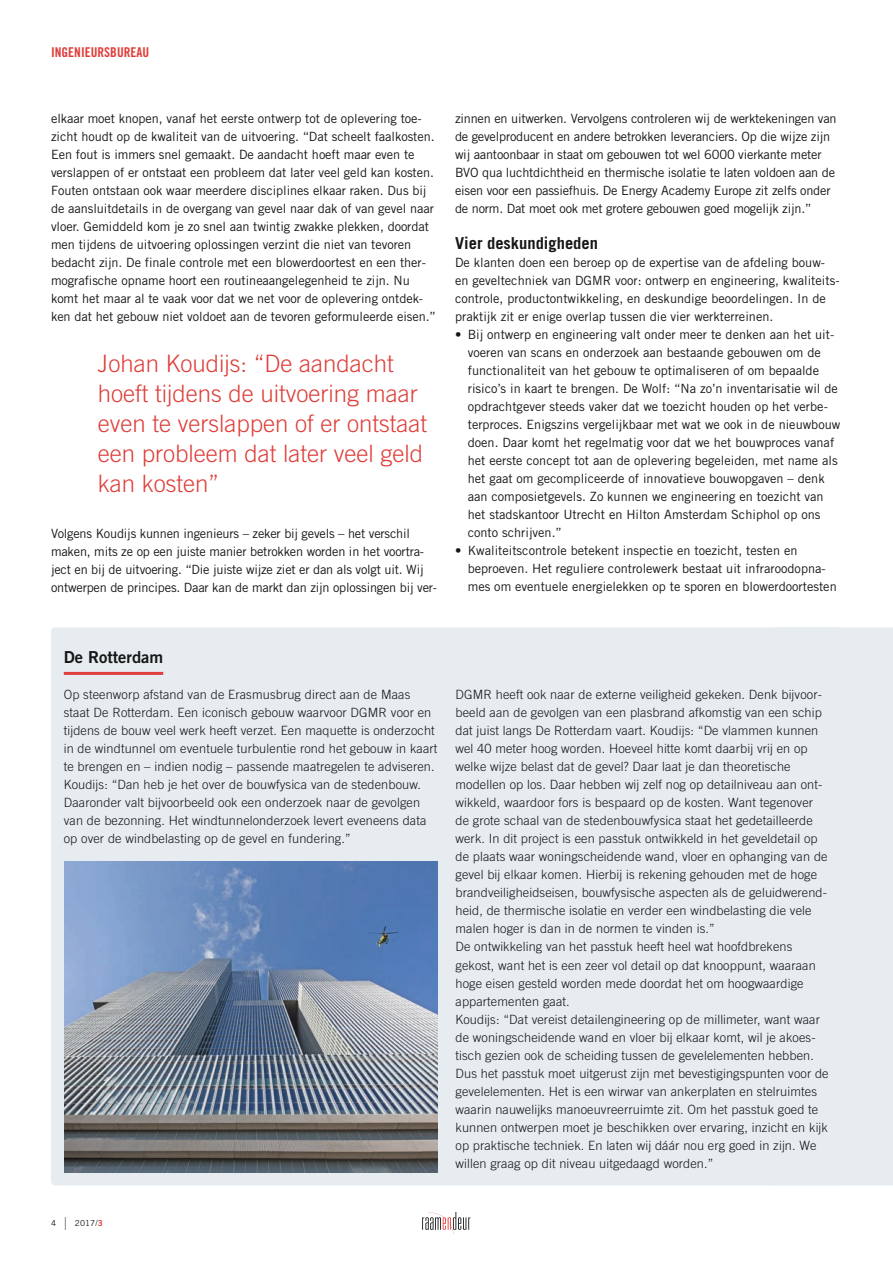
<style>
.page{position:relative;width:893px;height:1263px;background:#fff}
.page>*{position:absolute;margin:0;border:0;box-sizing:border-box;transform-origin:0 0}
.t1{font:300 24px/30px "Trade Gothic";color:#df3e3a}
.t2{font:700 16.5px "Trade Gothic";color:#151616}
.t3{font:16.5px "Trade Gothic Bold Two";color:#151616}
.t4{font:13.5px "Trade Gothic Bold Cond Twenty";color:#df3e3a}
.t5{font:12.75px/18px "Trade Gothic";letter-spacing:-.005em;color:#151616}
.t6{font:300 12.75px/18px "Trade Gothic";letter-spacing:.01em;color:#151616}
.t7{font:8.25px "Trade Gothic";color:#151616}
.s1{font-weight:300;font-size:18px}
.s2{font-family:"Trade Gothic Bold Two";color:#df3e3a}
</style>
<div class="page">
<div style="left:840px;top:627px;width:53px;height:558px;background:#e6ecf0"></div>
<div style="left:51px;top:627px;width:791px;height:558px;background:#e6ecf0;border-radius:4px"></div>
<hr style="left:64px;top:672px;width:99px;height:3px;background:#df3e3a">
<svg style="left:422px;top:1212px;width:48px;height:21px"></svg>
<img style="left:64px;top:861px;width:374px;height:312px">
<p class="t4" style="left:51px;top:44px;width:100px">INGENIEURSBUREAU</p>
<p class="t5" style="left:51px;top:110px;width:386px">elkaar moet knopen, vanaf het eerste ontwerp tot de oplevering toe&shy;zicht houdt op de kwaliteit van de uitvoering. “Dat scheelt faalkosten.<br>Een fout is immers snel gemaakt. De aandacht hoeft maar even te verslappen of er ontstaat een probleem dat later veel geld kan kosten.<br>Fouten ontstaan ook waar meerdere disciplines elkaar raken. Dus bij de aansluitdetails in de overgang van gevel naar dak of van gevel naar vloer. Gemiddeld kom je zo snel aan twintig zwakke plekken, doordat men tijdens de uitvoering oplossingen verzint die niet van tevoren bedacht zijn. De finale controle met een blowerdoortest en een ther&shy;mografische opname hoort een routineaangelegenheid te zijn. Nu komt het maar al te vaak voor dat we net voor de oplevering ontdek&shy;ken dat het gebouw niet voldoet aan de tevoren geformuleerde eisen.”</p>
<h1 class="t1" style="left:98px;top:348px;width:331px">Johan Koudijs: “De aandacht hoeft tijdens de uitvoering maar even te verslappen of er ontstaat een probleem dat later veel geld kan kosten”</h1>
<p class="t5" style="left:51px;top:524px;width:388px">Volgens Koudijs kunnen ingenieurs – zeker bij gevels – het verschil maken, mits ze op een juiste manier betrokken worden in het voortra&shy;ject en bij de uitvoering. “Die juiste wijze ziet er dan als volgt uit. Wij ontwerpen de principes. Daar kan de markt dan zijn oplossingen bij ver-</p>
<p class="t5" style="left:455px;top:110px;width:383px">zinnen en uitwerken. Vervolgens controleren wij de werktekeningen van de gevelproducent en andere betrokken leveranciers. Op die wijze zijn wij aantoonbaar in staat om gebouwen tot wel 6000 vierkante meter BVO qua luchtdichtheid en thermische isolatie te laten voldoen aan de eisen voor een passiefhuis. De Energy Academy Europe zit zelfs onder de norm. Dat moet ook met grotere gebouwen goed mogelijk zijn.”</p>
<p class="t2" style="left:455px;top:233px;width:145px">Vier deskundigheden</p>
<p class="t5" style="left:455px;top:254px;width:386px">De klanten doen een beroep op de expertise van de afdeling bouw&shy;en geveltechniek van DGMR voor: ontwerp en engineering, kwaliteits&shy;controle, productontwikkeling, en deskundige beoordelingen. In de praktijk zit er enige overlap tussen die vier werkterreinen.</p>
<p class="t5" style="left:468px;top:326px;width:374px;text-indent:-13px">• Bij ontwerp en engineering valt onder meer te denken aan het uit&shy;voeren van scans en onderzoek aan bestaande gebouwen om de functionaliteit van het gebouw te optimaliseren of om bepaalde risico’s in kaart te brengen. De Wolf: “Na zo’n inventarisatie wil de opdrachtgever steeds vaker dat we toezicht houden op het verbe&shy;terproces. Enigszins vergelijkbaar met wat we ook in de nieuwbouw doen. Daar komt het regelmatig voor dat we het bouwproces vanaf het eerste concept tot aan de oplevering begeleiden, met name als het gaat om gecompliceerde of innovatieve bouwopgaven – denk aan composietgevels. Zo kunnen we engineering en toezicht van het stadskantoor Utrecht en Hilton Amsterdam Schiphol op ons conto schrijven.”</p>
<p class="t5" style="left:468px;top:542px;width:370px;text-indent:-13px">• Kwaliteitscontrole betekent inspectie en toezicht, testen en beproeven. Het reguliere controlewerk bestaat uit infraroodopna&shy;mes om eventuele energielekken op te sporen en blowerdoortesten</p>
<p class="t3" style="left:64px;top:647px;width:101px">De Rotterdam</p>
<p class="t6" style="left:64px;top:686px;width:375px">Op steenworp afstand van de Erasmusbrug direct aan de Maas staat De Rotterdam. Een iconisch gebouw waarvoor DGMR voor en tijdens de bouw veel werk heeft verzet. Een maquette is onderzocht in de windtunnel om eventuele turbulentie rond het gebouw in kaart te brengen en – indien nodig – passende maatregelen te adviseren.<br>Koudijs: “Dan heb je het over de bouwfysica van de stedenbouw.<br>Daaronder valt bijvoorbeeld ook een onderzoek naar de gevolgen van de bezonning. Het windtunnelonderzoek levert eveneens data op over de windbelasting op de gevel en fundering.”</p>
<p class="t6" style="left:455px;top:686px;width:375px">DGMR heeft ook naar de externe veiligheid gekeken. Denk bijvoor&shy;beeld aan de gevolgen van een plasbrand afkomstig van een schip dat juist langs De Rotterdam vaart. Koudijs: “De vlammen kunnen wel 40 meter hoog worden. Hoeveel hitte komt daarbij vrij en op welke wijze belast dat de gevel? Daar laat je dan theoretische modellen op los. Daar hebben wij zelf nog op detailniveau aan ont&shy;wikkeld, waardoor fors is bespaard op de kosten. Want tegenover de grote schaal van de stedenbouwfysica staat het gedetailleerde werk. In dit project is een passtuk ontwikkeld in het geveldetail op de plaats waar woningscheidende wand, vloer en ophanging van de gevel bij elkaar komen. Hierbij is rekening gehouden met de hoge brandveiligheidseisen, bouwfysische aspecten als de geluidwerend&shy;heid, de thermische isolatie en verder een windbelasting die vele malen hoger is dan in de normen te vinden is.”<br>De ontwikkeling van het passtuk heeft heel wat hoofdbrekens gekost, want het is een zeer vol detail op dat knooppunt, waaraan hoge eisen gesteld worden mede doordat het om hoogwaardige appartementen gaat.<br>Koudijs: “Dat vereist detailengineering op de millimeter, want waar de woningscheidende wand en vloer bij elkaar komt, wil je akoes&shy;tisch gezien ook de scheiding tussen de gevelelementen hebben.<br>Dus het passtuk moet uitgerust zijn met bevestigingspunten voor de gevelelementen. Het is een wirwar van ankerplaten en stelruimtes waarin nauwelijks manoeuvreerruimte zit. Om het passtuk goed te kunnen ontwerpen moet je beschikken over ervaring, inzicht en kijk op praktische techniek. En laten wij dáár nou erg goed in zijn. We willen graag op dit niveau uitgedaagd worden.”</p>
<p class="t7" style="left:51px;top:1218px;width:53px">4 <span class="s1">I</span> 2017/<span class="s2">3</span></p>
</div>
